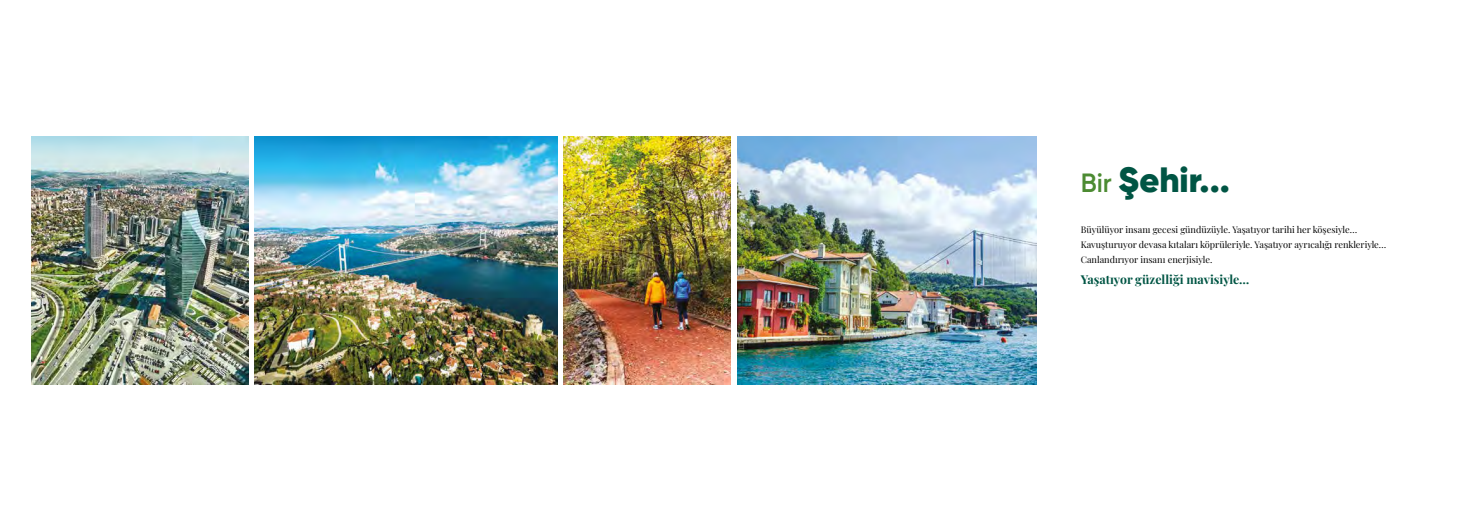
<style>
.page{position:relative;width:1474px;height:521px;background:#fff}
.page>*{position:absolute;margin:0;border:0;box-sizing:border-box;transform-origin:0 0}
.t1{font:900 35px "Gilroy";color:#054}
.t2{font:700 12.25px "Playfair Display";color:#054}
.t3{font:9.19px/15.3px "Playfair Display";color:#000}
.s1{font-weight:600;font-size:26.25px;color:#4c8b32}
</style>
<div class="page">
<img style="left:737px;top:137px;width:299px;height:247px">
<img style="left:32px;top:136px;width:216px;height:248px">
<img style="left:563px;top:136px;width:167px;height:248px">
<img style="left:254px;top:136px;width:303px;height:248px">
<h1 class="t1" style="left:1080px;top:157px;width:151px"><span class="s1">Bir</span> Şehir...</h1>
<p class="t3" style="left:1080px;top:221px;width:307px">Büyülüyor insanı gecesi gündüzüyle. Yaşatıyor tarihi her köşesiyle…<br>Kavuşturuyor devasa kıtaları köprüleriyle. Yaşatıyor ayrıcalığı renkleriyle…<br>Canlandırıyor insanı enerjisiyle.</p>
<h2 class="t2" style="left:1080px;top:270px;width:170px">Yaşatıyor güzelliği mavisiyle…</h2>
</div>
